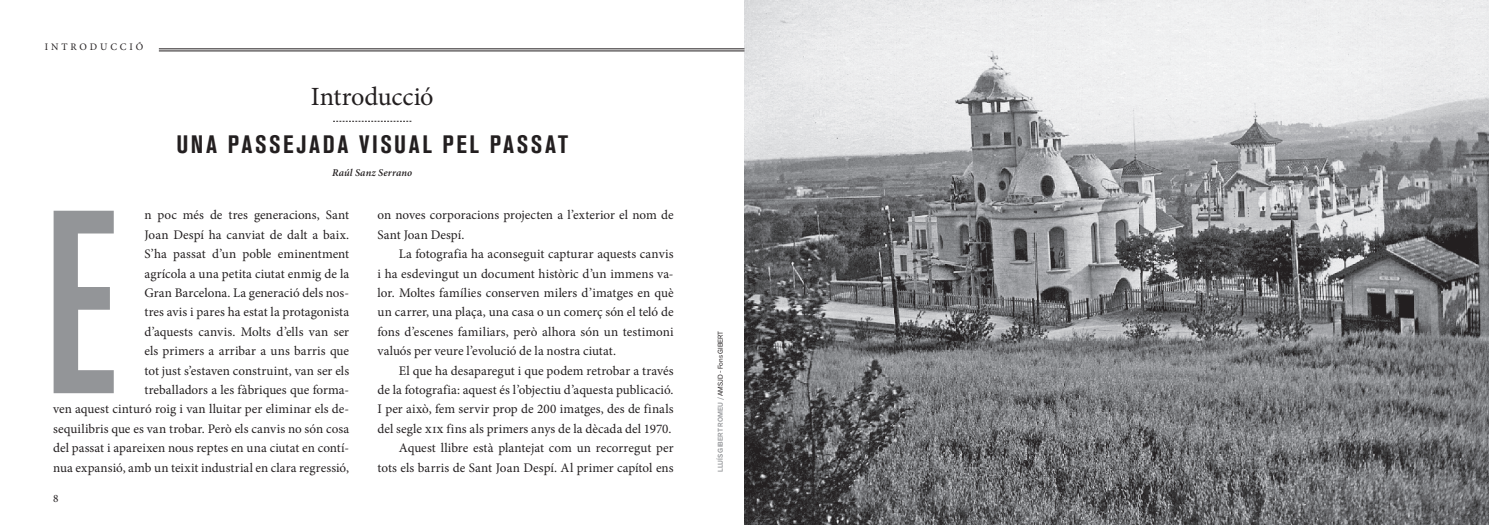
<style>
.page{position:relative;width:1489px;height:525px;background:#fff}
.page>*{position:absolute;margin:0;border:0;box-sizing:border-box;transform-origin:0 0}
.t1{font:500 condensed 258.12px "Akzidenz Grotesk BQ";color:#939598}
.t2{font:26.25px "Minion Pro";letter-spacing:-.005em;color:#231f20}
.t3{font:700 condensed 25px "Akzidenz Grotesk BQ";letter-spacing:.105em;color:#231f20}
.t4{font:13.12px/19.4px "Minion Pro";color:#231f20;text-align:right}
.t5{font:11.25px "Minion Pro";color:#231f20}
.t6{font:italic 600 10.38px "Minion Pro";letter-spacing:.015em;color:#231f20}
.t7{font:10px "Minion Pro";letter-spacing:.29em;color:#231f20}
.t8{font:500 6.88px "Akzid Grtsk Next";letter-spacing:.01em;color:#939598}
.s1{font-weight:400;color:#231f20}
</style>
<div class="page">
<img style="left:744px;top:0;width:744px;height:524px">
<svg style="left:333px;top:121px;width:78px;height:1px"></svg>
<hr style="left:159px;top:49px;width:585px;height:1px;background:#231f20">
<hr style="left:159px;top:51px;width:585px;height:1px;background:#231f20">
<p class="t7" style="left:45px;top:40px;width:100px">INTRODUCCIÓ</p>
<h2 class="t2" style="left:311px;top:79px;width:124px">Introducció</h2>
<h3 class="t3" style="left:176px;top:130px;width:393px">UNA PASSEJADA VISUAL PEL PASSAT</h3>
<p class="t6" style="left:332px;top:165px;width:82px">Raúl Sanz Serrano</p>
<p class="t4" style="left:53px;top:205px;width:297px">n poc més de tres generacions, Sant<br>Joan Despí ha canviat de dalt a baix.<br>S’ha passat d’un poble eminentment<br>agrícola a una petita ciutat enmig de la<br>Gran Barcelona. La generació dels nos-<br>tres avis i pares ha estat la protagonista<br>d’aquests canvis. Molts d’ells van ser<br>els primers a arribar a uns barris que<br>tot just s’estaven construint, van ser els<br>treballadors a les fàbriques que forma-<br>ven aquest cinturó roig i van lluitar per eliminar els de&shy;sequilibris que es van trobar. Però els canvis no són cosa del passat i apareixen nous reptes en una ciutat en contí&shy;nua expansió, amb un teixit industrial en clara regressió,</p>
<p class="t4" style="left:377px;top:205px;width:297px;text-align:left">on noves corporacions projecten a l’exterior el nom de<br>Sant Joan Despí.</p>
<h1 class="t1" style="left:43px;top:158px;width:77px">E</h1>
<p class="t4" style="left:377px;top:244px;width:297px;text-align:justify;text-indent:21px">La fotografia ha aconseguit capturar aquests canvis i ha esdevingut un document històric d’un immens va&shy;lor. Moltes famílies conserven milers d’imatges en què un carrer, una plaça, una casa o un comerç són el teló de fons d’escenes familiars, però alhora són un testimoni valuós per veure l’evolució de la nostra ciutat.</p>
<p class="t4" style="left:377px;top:360px;width:297px">El que ha desaparegut i que podem retrobar a través<br>de la fotografia: aquest és l’objectiu d’aquesta publicació.<br>I per això, fem servir prop de 200 imatges, des de finals del segle xix fins als primers anys de la dècada del 1970.<br>Aquest llibre està plantejat com un recorregut per tots els barris de Sant Joan Despí. Al primer capítol ens</p>
<p class="t5" style="left:53px;top:491px;width:7px">8</p>
<p class="t8" style="left:715px;top:472px;width:143px;rotate:-90deg">LLUÍS GIBERT ROMEU / <span class="s1">AMSJD - Fons GIBERT</span></p>
</div>
